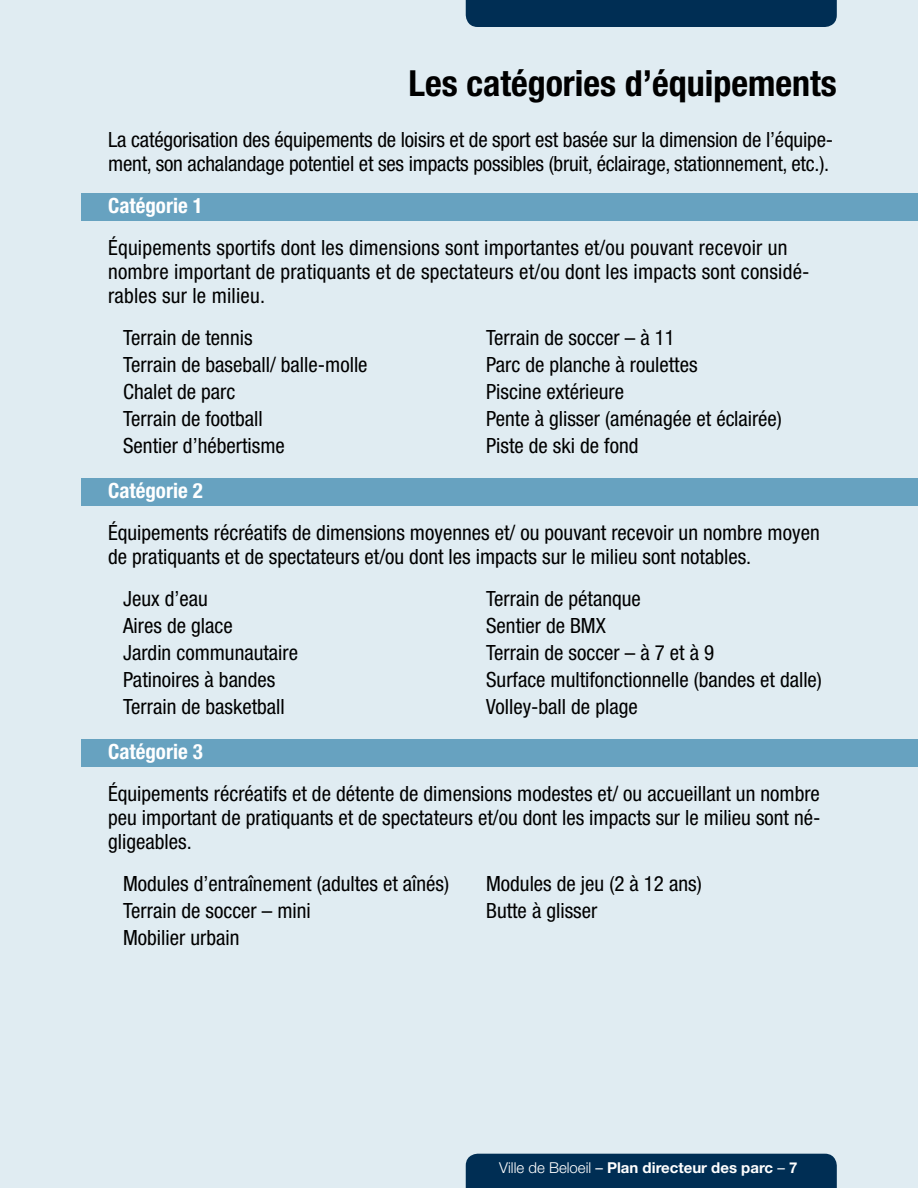
<style>
.page{position:relative;width:918px;height:1188px;background:#e0ecf2}
.page>*{position:absolute;margin:0;border:0;box-sizing:border-box;transform-origin:0 0}
.t1{font:700 condensed 36px "Helvetica Neue";color:#000}
.t2{font:condensed 21px/24px "Helvetica Neue";color:#000}
.t3{font:700 condensed 21px "Helvetica Neue";color:#fff}
.t4{font:700 15px "Helvetica Neue";color:#fff}
.s1{font-weight:300}
.s2{font-weight:400}
</style>
<div class="page">
<div style="left:81px;top:194px;width:837px;height:27px;background:#67a2c0"></div>
<div style="left:81px;top:478px;width:837px;height:28px;background:#67a2c0"></div>
<div style="left:81px;top:739px;width:837px;height:28px;background:#67a2c0"></div>
<div style="left:466px;top:1154px;width:371px;height:34px;background:#002e54"></div>
<div style="left:466px;top:0;width:371px;height:27px;background:#002e54"></div>
<h1 class="t1" style="left:408px;top:62px;width:430px">Les catégories d’équipements</h1>
<p class="t2" style="left:108px;top:128px;width:727px">La catégorisation des équipements de loisirs et de sport est basée sur la dimension de l’équipe&shy;ment, son achalandage potentiel et ses impacts possibles (bruit, éclairage, stationnement, etc.).</p>
<p class="t3" style="left:108px;top:193px;width:96px">Catégorie 1</p>
<p class="t2" style="left:108px;top:236px;width:703px">Équipements sportifs dont les dimensions sont importantes et/ou pouvant recevoir un nombre important de pratiquants et de spectateurs et/ou dont les impacts sont considé&shy;rables sur le milieu.</p>
<p class="t2" style="left:123px;top:326px;width:131px">Terrain de tennis</p>
<p class="t2" style="left:486px;top:326px;width:190px">Terrain de soccer – à 11</p>
<p class="t2" style="left:123px;top:353px;width:246px">Terrain de baseball/ balle-molle</p>
<p class="t2" style="left:486px;top:353px;width:213px">Parc de planche à roulettes</p>
<p class="t2" style="left:123px;top:380px;width:114px">Chalet de parc</p>
<p class="t2" style="left:486px;top:380px;width:139px">Piscine extérieure</p>
<p class="t2" style="left:123px;top:407px;width:141px">Terrain de football</p>
<p class="t2" style="left:486px;top:407px;width:297px">Pente à glisser (aménagée et éclairée)</p>
<p class="t2" style="left:123px;top:434px;width:163px">Sentier d’hébertisme</p>
<p class="t2" style="left:486px;top:434px;width:154px">Piste de ski de fond</p>
<p class="t3" style="left:108px;top:478px;width:96px">Catégorie 2</p>
<p class="t2" style="left:108px;top:521px;width:713px">Équipements récréatifs de dimensions moyennes et/ ou pouvant recevoir un nombre moyen de pratiquants et de spectateurs et/ou dont les impacts sur le milieu sont notables.</p>
<p class="t2" style="left:123px;top:587px;width:86px">Jeux d’eau</p>
<p class="t2" style="left:486px;top:587px;width:156px">Terrain de pétanque</p>
<p class="t2" style="left:123px;top:614px;width:111px">Aires de glace</p>
<p class="t2" style="left:486px;top:614px;width:121px">Sentier de BMX</p>
<p class="t2" style="left:123px;top:641px;width:176px">Jardin communautaire</p>
<p class="t2" style="left:486px;top:641px;width:229px">Terrain de soccer – à 7 et à 9</p>
<p class="t2" style="left:123px;top:668px;width:154px">Patinoires à bandes</p>
<p class="t2" style="left:486px;top:668px;width:337px">Surface multifonctionnelle (bandes et dalle)</p>
<p class="t2" style="left:123px;top:695px;width:163px">Terrain de basketball</p>
<p class="t2" style="left:486px;top:695px;width:153px">Volley-ball de plage</p>
<p class="t3" style="left:108px;top:739px;width:96px">Catégorie 3</p>
<p class="t2" style="left:108px;top:782px;width:714px;text-align:justify">Équipements récréatifs et de détente de dimensions modestes et/ ou accueillant un nombre peu important de pratiquants et de spectateurs et/ou dont les impacts sur le milieu sont né&shy;gligeables.</p>
<p class="t2" style="left:123px;top:872px;width:328px">Modules d’entraînement (adultes et aînés)</p>
<p class="t2" style="left:486px;top:872px;width:217px">Modules de jeu (2 à 12 ans)</p>
<p class="t2" style="left:123px;top:899px;width:189px">Terrain de soccer – mini</p>
<p class="t2" style="left:486px;top:899px;width:113px">Butte à glisser</p>
<p class="t2" style="left:123px;top:926px;width:118px">Mobilier urbain</p>
<p class="t4" style="left:499px;top:1158px;width:300px"><span class="s1">Ville de Beloeil</span> <span class="s2">–</span> Plan directeur des parc <span class="s2">–</span> 7</p>
</div>
